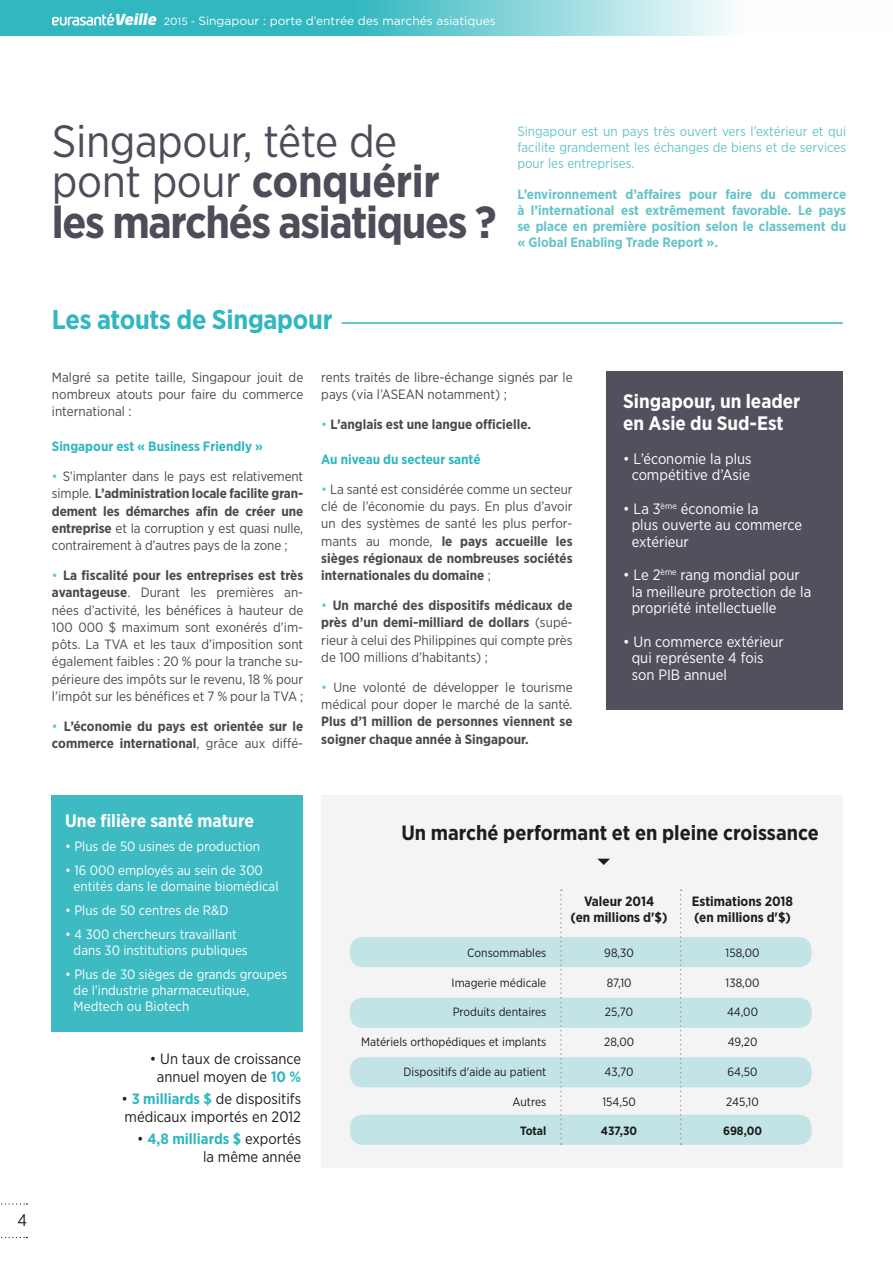
<style>
.page{position:relative;width:893px;height:1263px;background:#fff}
.page>*{position:absolute;margin:0;border:0;box-sizing:border-box;transform-origin:0 0}
.t1{font:700 45px/40.5px "Gotham Narrow";letter-spacing:-.03em;color:#4d4d59}
.t2{font:700 27px "Gotham Narrow";letter-spacing:-.01em;color:#30b7c0}
.t3{font:700 20.7px "Gotham Narrow";color:#1d1d1b}
.t4{font:700 19.5px/22.5px "Gotham Narrow";color:#fff}
.t5{font:700 18px "Gotham Narrow";color:#fff}
.t6{font:16.8px "Gotham Narrow";color:#1d1d1b}
.t7{font:15px/16.5px "Gotham Narrow";color:#fff}
.t8{font:15px/18px "Gotham Narrow";color:#1d1d1b;text-align:center}
.t9{font:13.5px/17.2px "Gotham Narrow";color:#4a4a49;text-align:justify}
.t10{font:13.5px/15.8px "Gotham Narrow";color:#fff}
.t11{font:700 13.5px/17.2px "Gotham Narrow";color:#4a4a49}
.t12{font:700 13.5px/15.8px "Gotham Narrow";color:#66c3ca;text-align:justify}
.t13{font:13.5px/15.8px "Gotham Narrow";color:#66c3ca;text-align:justify}
.t14{font:700 13.5px/16.2px "Gotham Narrow";color:#1d1d1b;text-align:center}
.t15{font:700 13.5px "Gotham Narrow";color:#30b7c0}
.t16{font:12px "Gotham Narrow";color:#1d1d1b}
.t17{font:12px "Gotham";color:#fff}
.t18{font:700 12px "Gotham Narrow";color:#1d1d1b}
.s1{font-family:"Neo Sans Std";font-weight:900;font-style:italic;font-size:15px}
.s2{font-size:10.5px}
.s3{font-weight:400}
.s4{color:#66c3ca}
.s5{font-weight:700}
.s6{font-weight:400;color:#66c3ca}
.s7{font-weight:700;color:#30b7c0}
</style>
<div class="page">
<hr style="left:342px;top:322px;width:501px;height:2px;background:#30b7c0">
<div style="left:607px;top:371px;width:236px;height:339px;background:#51515d"></div>
<div style="left:51px;top:795px;width:252px;height:237px;background:#3ebac2"></div>
<div style="left:321px;top:795px;width:522px;height:372px;background:#f5f4f5"></div>
<div style="left:350px;top:937px;width:462px;height:30px;background:#c3e4e7;border-radius:13px"></div>
<div style="left:350px;top:998px;width:462px;height:30px;background:#c3e4e7;border-radius:13px"></div>
<div style="left:350px;top:1057px;width:462px;height:30px;background:#c3e4e7;border-radius:13px"></div>
<div style="left:350px;top:1115px;width:462px;height:30px;background:#c3e4e7;border-radius:13px"></div>
<svg style="left:560px;top:889px;width:2px;height:256px"></svg>
<svg style="left:680px;top:889px;width:2px;height:256px"></svg>
<svg style="left:598px;top:859px;width:12px;height:6px"></svg>
<svg style="left:1px;top:1237px;width:26px;height:1px"></svg>
<svg style="left:1px;top:1203px;width:26px;height:2px"></svg>
<svg style="left:0;top:0;width:729px;height:35px;background:#64c9cf"></svg>
<svg style="left:52px;top:13px;width:62px;height:13px"></svg>
<p class="t17" style="left:114px;top:13px;width:383px"><span class="s1">Veille</span> <span class="s2">2015 -</span> Singapour : porte d’entrée des marchés asiatiques</p>
<p class="t6" style="left:17px;top:1209px;width:11px">4</p>
<h1 class="t1" style="left:52px;top:120px;width:446px"><span class="s3">Singapour, tête de pont pour</span> conquérir les marchés asiatiques ?</h1>
<p class="t13" style="left:517px;top:123px;width:330px">Singapour est un pays très ouvert vers l’extérieur et qui facilite grandement les échanges de biens et de services pour les entreprises.</p>
<p class="t12" style="left:517px;top:187px;width:330px">L’environnement d’affaires pour faire du commerce à l’international est extrêmement favorable. Le pays se place en première position selon le classement du « Global Enabling Trade Report ».</p>
<h2 class="t2" style="left:52px;top:302px;width:282px">Les atouts de Singapour</h2>
<p class="t9" style="left:52px;top:368px;width:253px">Malgré sa petite taille, Singapour jouit de nombreux atouts pour faire du commerce international :</p>
<p class="t15" style="left:52px;top:438px;width:213px">Singapour est « Business Friendly »</p>
<p class="t9" style="left:52px;top:467px;width:253px"><span class="s4">•</span> S’implanter dans le pays est relativement simple. <span class="s5">L’administration locale facilite gran&shy;dement les démarches afin de créer une entreprise</span> et la corruption y est quasi nulle, contrairement à d’autres pays de la zone ;</p>
<p class="t9" style="left:52px;top:566px;width:253px"><span class="s4">•</span> <span class="s5">La fiscalité pour les entreprises est très avantageuse</span>. Durant les premières an&shy;nées d’activité, les bénéfices à hauteur de 100 000 $ maximum sont exonérés d’im&shy;pôts. La TVA et les taux d’imposition sont également faibles : 20 % pour la tranche su&shy;périeure des impôts sur le revenu, 18 % pour l’impôt sur les bénéfices et 7 % pour la TVA ;</p>
<p class="t11" style="left:52px;top:717px;width:253px"><span class="s6">•</span> L’économie du pays est orientée sur le commerce international<span class="s3">, grâce aux diffé-</span></p>
<p class="t9" style="left:321px;top:368px;width:253px">rents traités de libre-échange signés par le pays (via l’ASEAN notamment) ;</p>
<p class="t11" style="left:321px;top:416px;width:211px"><span class="s6">•</span> L’anglais est une langue officielle.</p>
<p class="t15" style="left:321px;top:450px;width:161px">Au niveau du secteur santé</p>
<p class="t9" style="left:321px;top:480px;width:253px"><span class="s4">•</span> La santé est considérée comme un secteur clé de l’économie du pays. En plus d’avoir un des systèmes de santé les plus perfor&shy;mants au monde, <span class="s5">le pays accueille les sièges régionaux de nombreuses sociétés internationales du domaine</span> ;</p>
<p class="t9" style="left:321px;top:596px;width:253px"><span class="s4">•</span> <span class="s5">Un marché des dispositifs médicaux de près d’un demi-milliard de dollars</span> (supé&shy;rieur à celui des Philippines qui compte près de 100 millions d’habitants) ;</p>
<p class="t9" style="left:321px;top:678px;width:253px"><span class="s4">•</span> Une volonté de développer le tourisme médical pour doper le marché de la santé.</p>
<p class="t11" style="left:321px;top:713px;width:253px">Plus d’1 million de personnes viennent se soigner chaque année à Singapour.</p>
<h3 class="t4" style="left:623px;top:390px;width:179px">Singapour, un leader en Asie du Sud-Est</h3>
<p class="t7" style="left:623px;top:450px;width:130px;text-align:center">• L’économie la plus compétitive d’Asie</p>
<p class="t7" style="left:632px;top:500px;width:172px;text-indent:-9px">• La 3<sup>ème</sup> économie la<br>plus ouverte au commerce extérieur</p>
<p class="t7" style="left:632px;top:566px;width:181px;text-indent:-9px">• Le 2<sup>ème</sup> rang mondial pour la meilleure protection de la propriété intellectuelle</p>
<p class="t7" style="left:632px;top:633px;width:154px;text-indent:-9px">• Un commerce extérieur qui représente 4 fois son PIB annuel</p>
<h3 class="t5" style="left:65px;top:809px;width:190px">Une filière santé mature</h3>
<p class="t10" style="left:65px;top:838px;width:197px">• Plus de 50 usines de production</p>
<p class="t10" style="left:74px;top:862px;width:206px;text-indent:-9px">• 16 000 employés au sein de 300 entités dans le domaine biomédical</p>
<p class="t10" style="left:65px;top:902px;width:165px">• Plus de 50 centres de R&amp;D</p>
<p class="t10" style="left:74px;top:926px;width:176px;text-indent:-9px">• 4 300 chercheurs travaillant dans 30 institutions publiques</p>
<p class="t10" style="left:74px;top:966px;width:215px;text-indent:-9px">• Plus de 30 sièges de grands groupes de l’industrie pharmaceutique,<br>Medtech ou Biotech</p>
<p class="t8" style="left:150px;top:1049px;width:153px">• Un taux de croissance annuel moyen de <span class="s7">10 %</span></p>
<p class="t8" style="left:121px;top:1089px;width:181px;text-align:left">• <span class="s7">3 milliards $</span> de dispositifs médicaux importés en 2012</p>
<p class="t8" style="left:137px;top:1130px;width:165px;text-align:right">• <span class="s7">4,8 milliards $</span> exportés la même année</p>
<h3 class="t3" style="left:401px;top:819px;width:419px">Un marché performant et en pleine croissance</h3>
<p class="t14" style="left:571px;top:893px;width:98px">Valeur 2014<br>(en millions d'$)</p>
<p class="t14" style="left:692px;top:893px;width:103px;text-align:left">Estimations 2018 (en millions d'$)</p>
<p class="t16" style="left:467px;top:945px;width:81px">Consommables</p>
<p class="t16" style="left:604px;top:945px;width:31px">98,30</p>
<p class="t16" style="left:726px;top:945px;width:35px">158,00</p>
<p class="t16" style="left:452px;top:975px;width:96px">Imagerie médicale</p>
<p class="t16" style="left:607px;top:975px;width:26px">87,10</p>
<p class="t16" style="left:726px;top:975px;width:35px">138,00</p>
<p class="t16" style="left:453px;top:1005px;width:95px">Produits dentaires</p>
<p class="t16" style="left:605px;top:1005px;width:30px">25,70</p>
<p class="t16" style="left:727px;top:1005px;width:33px">44,00</p>
<p class="t16" style="left:361px;top:1034px;width:187px">Matériels orthopédiques et implants</p>
<p class="t16" style="left:604px;top:1034px;width:32px">28,00</p>
<p class="t16" style="left:728px;top:1034px;width:31px">49,20</p>
<p class="t16" style="left:404px;top:1064px;width:144px">Dispositifs d'aide au patient</p>
<p class="t16" style="left:605px;top:1064px;width:30px">43,70</p>
<p class="t16" style="left:727px;top:1064px;width:32px">64,50</p>
<p class="t16" style="left:513px;top:1094px;width:35px">Autres</p>
<p class="t16" style="left:602px;top:1094px;width:35px">154,50</p>
<p class="t16" style="left:726px;top:1094px;width:34px">245,10</p>
<p class="t18" style="left:520px;top:1123px;width:28px">Total</p>
<p class="t18" style="left:601px;top:1123px;width:38px">437,30</p>
<p class="t18" style="left:723px;top:1123px;width:40px">698,00</p>
</div>
